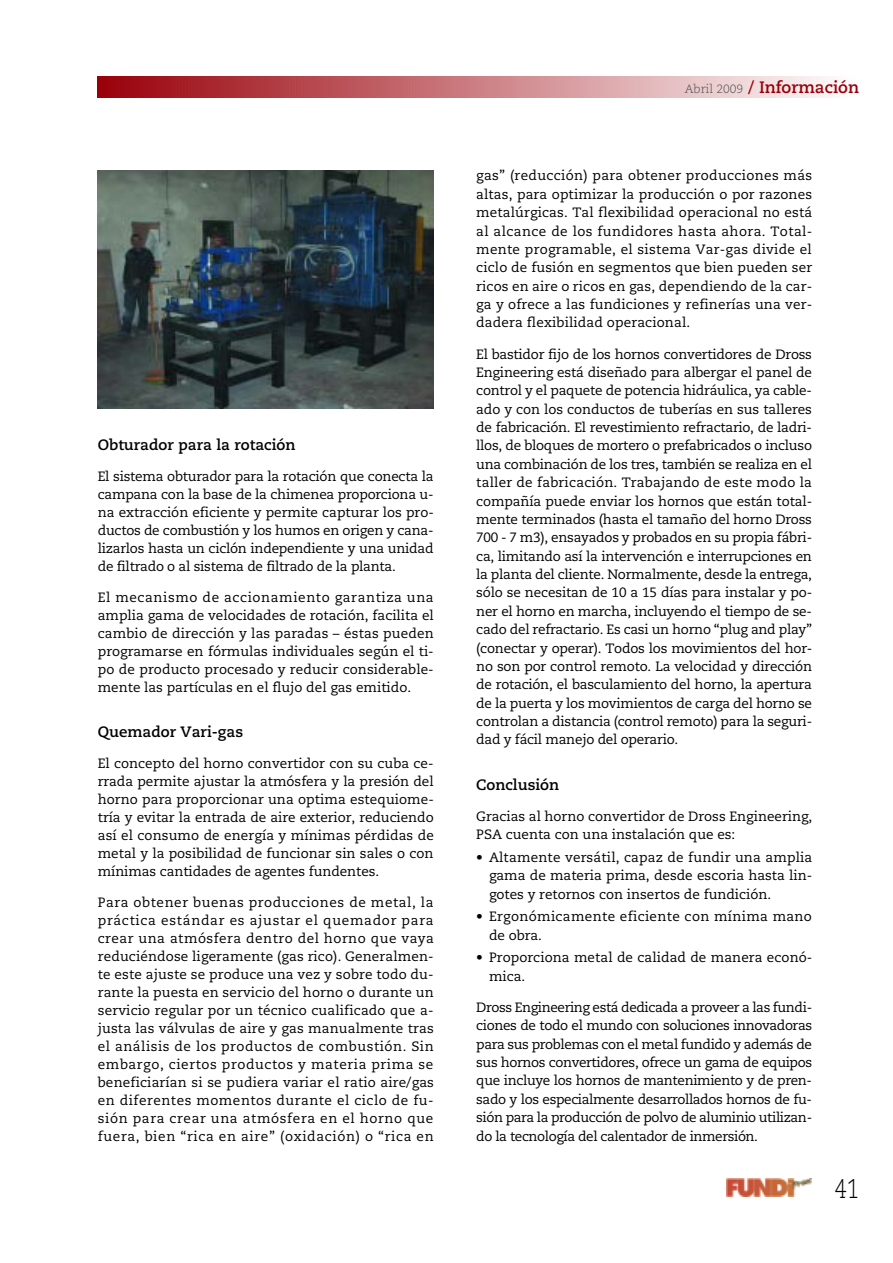
<style>
.page{position:relative;width:893px;height:1263px;background:#fff}
.page>*{position:absolute;margin:0;border:0;box-sizing:border-box;transform-origin:0 0}
.t1{font:300 27px "Caecilia";color:#000;scale:.8 1}
.t2{font:700 16.5px "Caecilia";color:#990009}
.t3{font:700 15px "Caecilia";color:#000}
.t4{font:13.5px/18.3px "Caecilia";color:#000;text-align:justify}
.t5{font:13.5px/18.3px "Caecilia";letter-spacing:.025em;color:#000}
.s1{font-weight:300;font-size:12px;color:#4d4d4d}
</style>
<div class="page">
<img style="left:98px;top:170px;width:336px;height:238px">
<svg style="left:98px;top:77px;width:730px;height:21px;background:#c97a7f"></svg>
<img style="left:726px;top:1178px;width:85px;height:18px">
<p class="t3" style="left:98px;top:439px;width:199px">Obturador para la rotación</p>
<p class="t4" style="left:98px;top:469px;width:338px">El sistema obturador para la rotación que conecta la campana con la base de la chimenea proporciona u&shy;na extracción eficiente y permite capturar los pro&shy;ductos de combustión y los humos en origen y cana&shy;lizarlos hasta un ciclón independiente y una unidad de filtrado o al sistema de filtrado de la planta.</p>
<p class="t4" style="left:98px;top:589px;width:337px">El mecanismo de accionamiento garantiza una amplia gama de velocidades de rotación, facilita el cambio de dirección y las paradas – éstas pueden programarse en fórmulas individuales según el ti&shy;po de producto procesado y reducir considerable&shy;mente las partículas en el flujo del gas emitido.</p>
<p class="t3" style="left:98px;top:725px;width:147px">Quemador Vari-gas</p>
<p class="t4" style="left:98px;top:755px;width:338px">El concepto del horno convertidor con su cuba ce&shy;rrada permite ajustar la atmósfera y la presión del horno para proporcionar una optima estequiome&shy;tría y evitar la entrada de aire exterior, reduciendo así el consumo de energía y mínimas pérdidas de metal y la posibilidad de funcionar sin sales o con mínimas cantidades de agentes fundentes.</p>
<p class="t4" style="left:98px;top:894px;width:338px">Para obtener buenas producciones de metal, la práctica estándar es ajustar el quemador para crear una atmósfera dentro del horno que vaya reduciéndose ligeramente (gas rico). Generalmen&shy;te este ajuste se produce una vez y sobre todo du&shy;rante la puesta en servicio del horno o durante un servicio regular por un técnico cualificado que a&shy;justa las válvulas de aire y gas manualmente tras el análisis de los productos de combustión. Sin embargo, ciertos productos y materia prima se beneficiarían si se pudiera variar el ratio aire/gas en diferentes momentos durante el ciclo de fu&shy;sión para crear una atmósfera en el horno que fuera, bien “rica en aire” (oxidación) o “rica en</p>
<p class="t2" style="left:685px;top:81px;width:176px"><span class="s1">Abril 2009</span> / Información</p>
<p class="t4" style="left:476px;top:168px;width:338px">gas” (reducción) para obtener producciones más altas, para optimizar la producción o por razones metalúrgicas. Tal flexibilidad operacional no está al alcance de los fundidores hasta ahora. Total&shy;mente programable, el sistema Var-gas divide el ciclo de fusión en segmentos que bien pueden ser ricos en aire o ricos en gas, dependiendo de la car&shy;ga y ofrece a las fundiciones y refinerías una ver&shy;dadera flexibilidad operacional.</p>
<p class="t4" style="left:476px;top:346px;width:338px">El bastidor fijo de los hornos convertidores de Dross Engineering está diseñado para albergar el panel de control y el paquete de potencia hidráulica, ya cable&shy;ado y con los conductos de tuberías en sus talleres de fabricación. El revestimiento refractario, de ladri&shy;llos, de bloques de mortero o prefabricados o incluso una combinación de los tres, también se realiza en el taller de fabricación. Trabajando de este modo la compañía puede enviar los hornos que están total&shy;mente terminados (hasta el tamaño del horno Dross 700 - 7 m3), ensayados y probados en su propia fábri&shy;ca, limitando así la intervención e interrupciones en la planta del cliente. Normalmente, desde la entrega, sólo se necesitan de 10 a 15 días para instalar y po&shy;ner el horno en marcha, incluyendo el tiempo de se&shy;cado del refractario. Es casi un horno “plug and play” (conectar y operar). Todos los movimientos del hor&shy;no son por control remoto. La velocidad y dirección de rotación, el basculamiento del horno, la apertura de la puerta y los movimientos de carga del horno se controlan a distancia (control remoto) para la seguri&shy;dad y fácil manejo del operario.</p>
<p class="t3" style="left:476px;top:778px;width:84px">Conclusión</p>
<p class="t4" style="left:476px;top:808px;width:337px">Gracias al horno convertidor de Dross Engineering,<br>PSA cuenta con una instalación que es:</p>
<p class="t4" style="left:489px;top:849px;width:325px;text-indent:-13px">• Altamente versátil, capaz de fundir una amplia gama de materia prima, desde escoria hasta lin&shy;gotes y retornos con insertos de fundición.</p>
<p class="t5" style="left:489px;top:909px;width:324px;text-indent:-13px">• Ergonómicamente eficiente con mínima mano de obra.</p>
<p class="t4" style="left:489px;top:950px;width:325px;text-indent:-13px">• Proporciona metal de calidad de manera econó&shy;mica.</p>
<p class="t4" style="left:476px;top:999px;width:337px">Dross Engineering está dedicada a proveer a las fundi&shy;ciones de todo el mundo con soluciones innovadoras para sus problemas con el metal fundido y además de sus hornos convertidores, ofrece un gama de equipos que incluye los hornos de mantenimiento y de pren&shy;sado y los especialmente desarrollados hornos de fu&shy;sión para la producción de polvo de aluminio utilizan&shy;do la tecnología del calentador de inmersión.</p>
<p class="t1" style="left:835px;top:1177px;width:32px">41</p>
</div>
